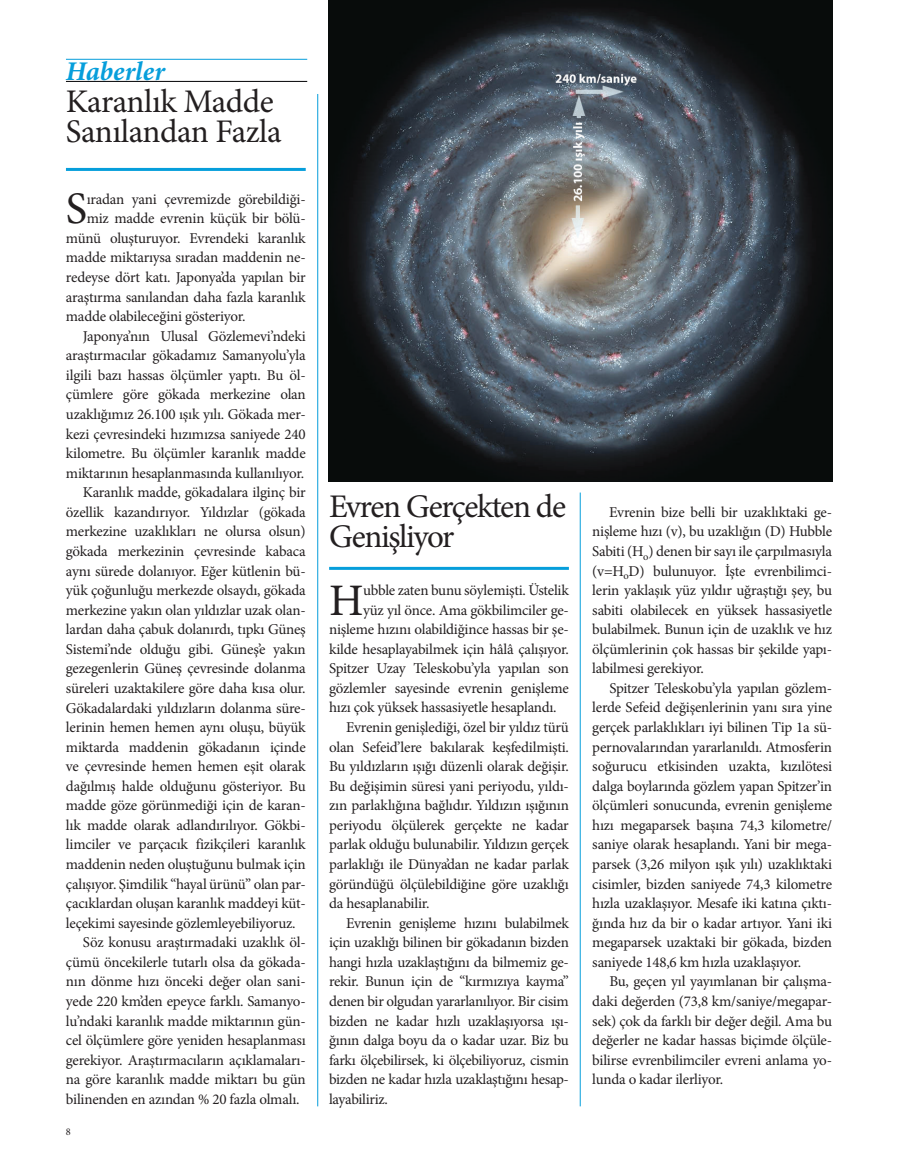
<style>
.page{position:relative;width:897px;height:1174px;background:#fff}
.page>*{position:absolute;margin:0;border:0;box-sizing:border-box;transform-origin:0 0}
.t1{font:45.15px "Minion Pro";color:#231f20}
.t2{font:33px/30px "Minion Pro";letter-spacing:-.03em;color:#231f20}
.t3{font:italic 700 27px "Minion Pro";color:#069edb}
.t4{font:15px/19.5px "Minion Pro";letter-spacing:-.015em;color:#231f20;text-align:justify}
.t5{font:10.35px "Minion Pro";color:#231f20}
</style>
<div class="page">
<hr style="left:579px;top:492px;width:1px;height:614px;background:#069edb">
<hr style="left:317px;top:94px;width:1px;height:1012px;background:#069edb">
<hr style="left:66px;top:59px;width:241px;height:1px;background:#069edb">
<hr style="left:66px;top:81px;width:241px;height:1px;background:#000103">
<hr style="left:66px;top:168px;width:239px;height:3px;background:#069edb">
<hr style="left:329px;top:567px;width:239px;height:3px;background:#069edb">
<img style="left:328px;top:0;width:503px;height:481px">
<h3 class="t3" style="left:66px;top:52px;width:100px">Haberler</h3>
<h2 class="t2" style="left:66px;top:87px;width:217px">Karanlık Madde<br>Sanılandan Fazla</h2>
<h1 class="t1" style="left:66px;top:179px;width:23px">S</h1>
<p class="t4" style="left:87px;top:189px;width:220px">ıradan yani çevremizde görebildiği-</p>
<p class="t4" style="left:87px;top:209px;width:220px">miz madde evrenin küçük bir bölü-</p>
<p class="t4" style="left:66px;top:228px;width:241px">münü oluşturuyor. Evrendeki karanlık</p>
<p class="t4" style="left:66px;top:248px;width:241px">madde miktarıysa sıradan maddenin ne-</p>
<p class="t4" style="left:66px;top:267px;width:241px">redeyse dört katı. Japonya’da yapılan bir</p>
<p class="t4" style="left:66px;top:287px;width:241px">araştırma sanılandan daha fazla karanlık</p>
<p class="t4" style="left:66px;top:307px;width:181px">madde olabileceğini gösteriyor.</p>
<p class="t4" style="left:83px;top:326px;width:224px">Japonya’nın Ulusal Gözlemevi’ndeki</p>
<p class="t4" style="left:66px;top:346px;width:241px">araştırmacılar gökadamız Samanyolu’yla</p>
<p class="t4" style="left:66px;top:365px;width:241px">ilgili bazı hassas ölçümler yaptı. Bu öl-</p>
<p class="t4" style="left:66px;top:385px;width:241px">çümlere göre gökada merkezine olan</p>
<p class="t4" style="left:66px;top:404px;width:241px">uzaklığımız 26.100 ışık yılı. Gökada mer-</p>
<p class="t4" style="left:66px;top:424px;width:241px">kezi çevresindeki hızımızsa saniyede 240</p>
<p class="t4" style="left:66px;top:443px;width:241px">kilometre. Bu ölçümler karanlık madde</p>
<p class="t4" style="left:66px;top:463px;width:240px">miktarının hesaplanmasında kullanılıyor.</p>
<p class="t4" style="left:83px;top:483px;width:224px">Karanlık madde, gökadalara ilginç bir</p>
<p class="t4" style="left:66px;top:502px;width:241px">özellik kazandırıyor. Yıldızlar (gökada</p>
<p class="t4" style="left:66px;top:522px;width:241px">merkezine uzaklıkları ne olursa olsun)</p>
<p class="t4" style="left:66px;top:541px;width:241px">gökada merkezinin çevresinde kabaca</p>
<p class="t4" style="left:66px;top:561px;width:241px">aynı sürede dolanıyor. Eğer kütlenin bü-</p>
<p class="t4" style="left:66px;top:580px;width:241px">yük çoğunluğu merkezde olsaydı, gökada</p>
<p class="t4" style="left:66px;top:600px;width:241px">merkezine yakın olan yıldızlar uzak olan-</p>
<p class="t4" style="left:66px;top:620px;width:241px">lardan daha çabuk dolanırdı, tıpkı Güneş</p>
<p class="t4" style="left:66px;top:639px;width:241px">Sistemi’nde olduğu gibi. Güneş’e yakın</p>
<p class="t4" style="left:66px;top:659px;width:241px">gezegenlerin Güneş çevresinde dolanma</p>
<p class="t4" style="left:66px;top:678px;width:241px">süreleri uzaktakilere göre daha kısa olur.</p>
<p class="t4" style="left:66px;top:698px;width:241px">Gökadalardaki yıldızların dolanma süre-</p>
<p class="t4" style="left:66px;top:717px;width:241px">lerinin hemen hemen aynı oluşu, büyük</p>
<p class="t4" style="left:66px;top:737px;width:241px">miktarda maddenin gökadanın içinde</p>
<p class="t4" style="left:66px;top:756px;width:241px">ve çevresinde hemen hemen eşit olarak</p>
<p class="t4" style="left:66px;top:776px;width:241px">dağılmış halde olduğunu gösteriyor. Bu</p>
<p class="t4" style="left:66px;top:796px;width:241px">madde göze görünmediği için de karan-</p>
<p class="t4" style="left:66px;top:815px;width:241px">lık madde olarak adlandırılıyor. Gökbi-</p>
<p class="t4" style="left:66px;top:835px;width:241px">limciler ve parçacık fizikçileri karanlık</p>
<p class="t4" style="left:66px;top:854px;width:241px">maddenin neden oluştuğunu bulmak için</p>
<p class="t4" style="left:66px;top:874px;width:241px">çalışıyor. Şimdilik “hayal ürünü” olan par-</p>
<p class="t4" style="left:66px;top:893px;width:241px">çacıklardan oluşan karanlık maddeyi küt-</p>
<p class="t4" style="left:66px;top:913px;width:231px">leçekimi sayesinde gözlemleyebiliyoruz.</p>
<p class="t4" style="left:83px;top:932px;width:224px">Söz konusu araştırmadaki uzaklık öl-</p>
<p class="t4" style="left:66px;top:952px;width:241px">çümü öncekilerle tutarlı olsa da gökada-</p>
<p class="t4" style="left:66px;top:972px;width:241px">nın dönme hızı önceki değer olan sani-</p>
<p class="t4" style="left:66px;top:991px;width:241px">yede 220 km’den epeyce farklı. Samanyo-</p>
<p class="t4" style="left:66px;top:1011px;width:241px">lu’ndaki karanlık madde miktarının gün-</p>
<p class="t4" style="left:66px;top:1030px;width:241px">cel ölçümlere göre yeniden hesaplanması</p>
<p class="t4" style="left:66px;top:1050px;width:241px">gerekiyor. Araştırmacıların açıklamaları-</p>
<p class="t4" style="left:66px;top:1069px;width:241px">na göre karanlık madde miktarı bu gün</p>
<p class="t4" style="left:66px;top:1089px;width:235px">bilinenden en azından % 20 fazla olmalı.</p>
<p class="t5" style="left:66px;top:1124px;width:6px">8</p>
<h2 class="t2" style="left:329px;top:491px;width:238px">Evren Gerçekten de<br>Genişliyor</h2>
<h1 class="t1" style="left:329px;top:570px;width:36px">H</h1>
<p class="t4" style="left:363px;top:580px;width:207px">ubble zaten bunu söylemişti. Üstelik</p>
<p class="t4" style="left:363px;top:600px;width:207px">yüz yıl önce. Ama gökbilimciler ge-</p>
<p class="t4" style="left:329px;top:619px;width:241px">nişleme hızını olabildiğince hassas bir şe-</p>
<p class="t4" style="left:329px;top:639px;width:241px">kilde hesaplayabilmek için hâlâ çalışıyor.</p>
<p class="t4" style="left:329px;top:659px;width:241px">Spitzer Uzay Teleskobu’yla yapılan son</p>
<p class="t4" style="left:329px;top:678px;width:241px">gözlemler sayesinde evrenin genişleme</p>
<p class="t4" style="left:329px;top:698px;width:229px">hızı çok yüksek hassasiyetle hesaplandı.</p>
<p class="t4" style="left:346px;top:717px;width:224px">Evrenin genişlediği, özel bir yıldız türü</p>
<p class="t4" style="left:329px;top:737px;width:241px">olan Sefeid’lere bakılarak keşfedilmişti.</p>
<p class="t4" style="left:329px;top:756px;width:241px">Bu yıldızların ışığı düzenli olarak değişir.</p>
<p class="t4" style="left:329px;top:776px;width:241px">Bu değişimin süresi yani periyodu, yıldı-</p>
<p class="t4" style="left:329px;top:796px;width:241px">zın parlaklığına bağlıdır. Yıldızın ışığının</p>
<p class="t4" style="left:329px;top:815px;width:241px">periyodu ölçülerek gerçekte ne kadar</p>
<p class="t4" style="left:329px;top:835px;width:241px">parlak olduğu bulunabilir. Yıldızın gerçek</p>
<p class="t4" style="left:329px;top:854px;width:241px">parlaklığı ile Dünya’dan ne kadar parlak</p>
<p class="t4" style="left:329px;top:874px;width:241px">göründüğü ölçülebildiğine göre uzaklığı</p>
<p class="t4" style="left:329px;top:893px;width:102px">da hesaplanabilir.</p>
<p class="t4" style="left:346px;top:913px;width:224px">Evrenin genişleme hızını bulabilmek</p>
<p class="t4" style="left:329px;top:932px;width:241px">için uzaklığı bilinen bir gökadanın bizden</p>
<p class="t4" style="left:329px;top:952px;width:241px">hangi hızla uzaklaştığını da bilmemiz ge-</p>
<p class="t4" style="left:329px;top:972px;width:241px">rekir. Bunun için de “kırmızıya kayma”</p>
<p class="t4" style="left:329px;top:991px;width:241px">denen bir olgudan yararlanılıyor. Bir cisim</p>
<p class="t4" style="left:329px;top:1011px;width:241px">bizden ne kadar hızlı uzaklaşıyorsa ışı-</p>
<p class="t4" style="left:329px;top:1030px;width:241px">ğının dalga boyu da o kadar uzar. Biz bu</p>
<p class="t4" style="left:329px;top:1050px;width:241px">farkı ölçebilirsek, ki ölçebiliyoruz, cismin</p>
<p class="t4" style="left:329px;top:1069px;width:241px">bizden ne kadar hızla uzaklaştığını hesap-</p>
<p class="t4" style="left:329px;top:1089px;width:60px">layabiliriz.</p>
<p class="t4" style="left:592px;top:502px;width:241px;text-indent:17px">Evrenin bize belli bir uzaklıktaki ge&shy;nişleme hızı (v), bu uzaklığın (D) Hubble Sabiti (H<sub>o</sub>) denen bir sayı ile çarpılmasıyla (v=H<sub>o</sub>D) bulunuyor. İşte evrenbilimci&shy;lerin yaklaşık yüz yıldır uğraştığı şey, bu sabiti olabilecek en yüksek hassasiyetle bulabilmek. Bunun için de uzaklık ve hız ölçümlerinin çok hassas bir şekilde yapı&shy;labilmesi gerekiyor.</p>
<p class="t4" style="left:592px;top:678px;width:241px;text-indent:17px">Spitzer Teleskobu’yla yapılan gözlem&shy;lerde Sefeid değişenlerinin yanı sıra yine gerçek parlaklıkları iyi bilinen Tip 1a sü&shy;pernovalarından yararlanıldı. Atmosferin soğurucu etkisinden uzakta, kızılötesi dalga boylarında gözlem yapan Spitzer’in ölçümleri sonucunda, evrenin genişleme hızı megaparsek başına 74,3 kilometre/ saniye olarak hesaplandı. Yani bir mega&shy;parsek (3,26 milyon ışık yılı) uzaklıktaki cisimler, bizden saniyede 74,3 kilometre hızla uzaklaşıyor. Mesafe iki katına çıktı&shy;ğında hız da bir o kadar artıyor. Yani iki megaparsek uzaktaki bir gökada, bizden saniyede 148,6 km hızla uzaklaşıyor.</p>
<p class="t4" style="left:592px;top:972px;width:241px;text-indent:17px">Bu, geçen yıl yayımlanan bir çalışma&shy;daki değerden (73,8 km/saniye/megapar&shy;sek) çok da farklı bir değer değil. Ama bu değerler ne kadar hassas biçimde ölçüle&shy;bilirse evrenbilimciler evreni anlama yo&shy;lunda o kadar ilerliyor.</p>
</div>
